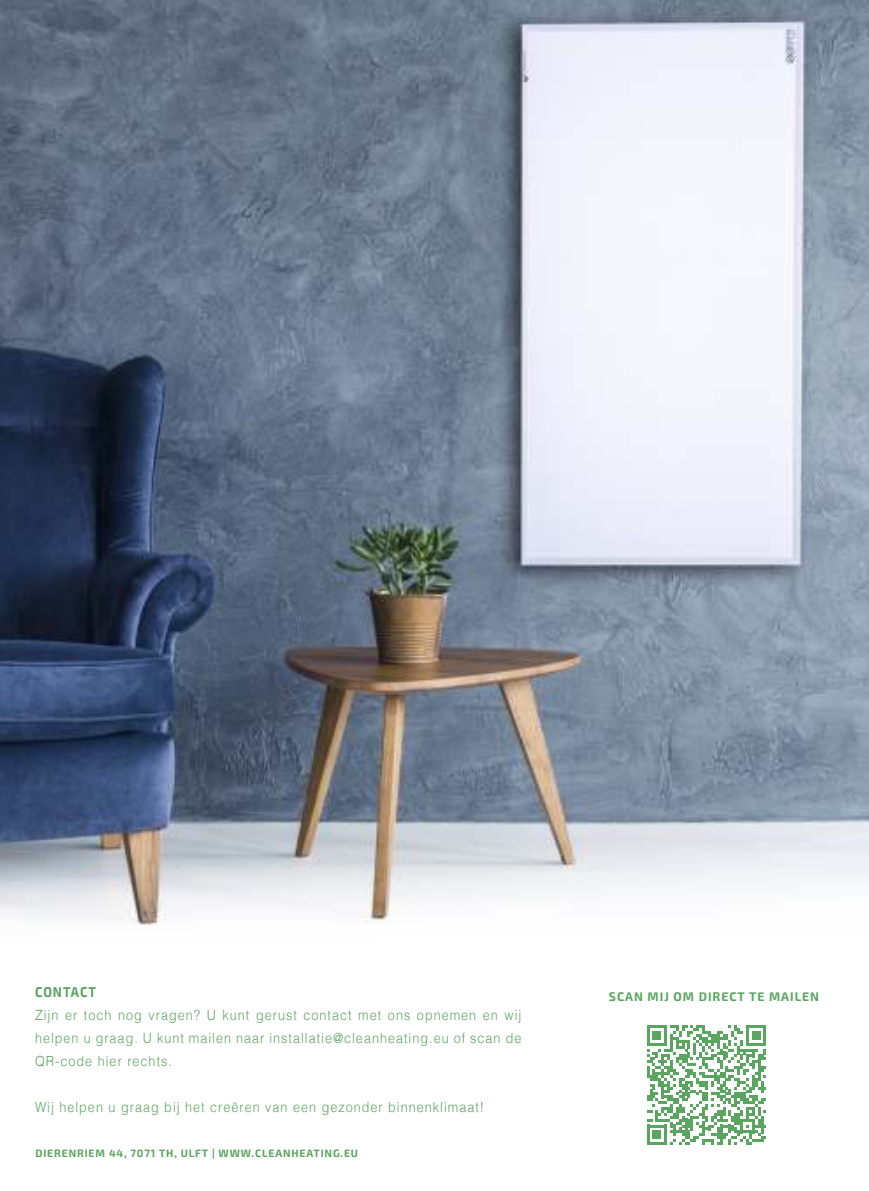
<style>
.page{position:relative;width:869px;height:1191px;background:#fff}
.page>*{position:absolute;margin:0;border:0;box-sizing:border-box;transform-origin:0 0}
.t1{font:300 14px/22.9px "Helvetica";letter-spacing:.08em;color:#5ba460;text-align:justify;scale:.9 1}
.t2{font:700 14px "Exo 2";letter-spacing:.075em;color:#5ba460;scale:.9 1}
.t3{font:700 12.25px "Exo 2";letter-spacing:.08em;color:#5aa660}
.t4{font:700 10.5px "Exo 2";letter-spacing:.08em;color:#5aa660}
</style>
<div class="page">
<img style="left:0;top:1px;width:868px;height:924px">
<svg style="left:647px;top:1025px;width:119px;height:120px"></svg>
<p class="t2" style="left:35px;top:986px;width:69px">CONTACT</p>
<p class="t1" style="left:35px;top:1005px;width:541px">Zijn er toch nog vragen? U kunt gerust contact met ons opnemen en wij helpen u graag. U kunt mailen naar installatie@cleanheating.eu of scan de QR-code hier rechts.</p>
<p class="t1" style="left:35px;top:1096px;width:500px">Wij helpen u graag bij het creëren van een gezonder binnenklimaat!</p>
<p class="t4" style="left:35px;top:1148px;width:324px">DIERENRIEM 44, 7071 TH, ULFT | WWW.CLEANHEATING.EU</p>
<p class="t3" style="left:608px;top:991px;width:211px">SCAN MIJ OM DIRECT TE MAILEN</p>
</div>
